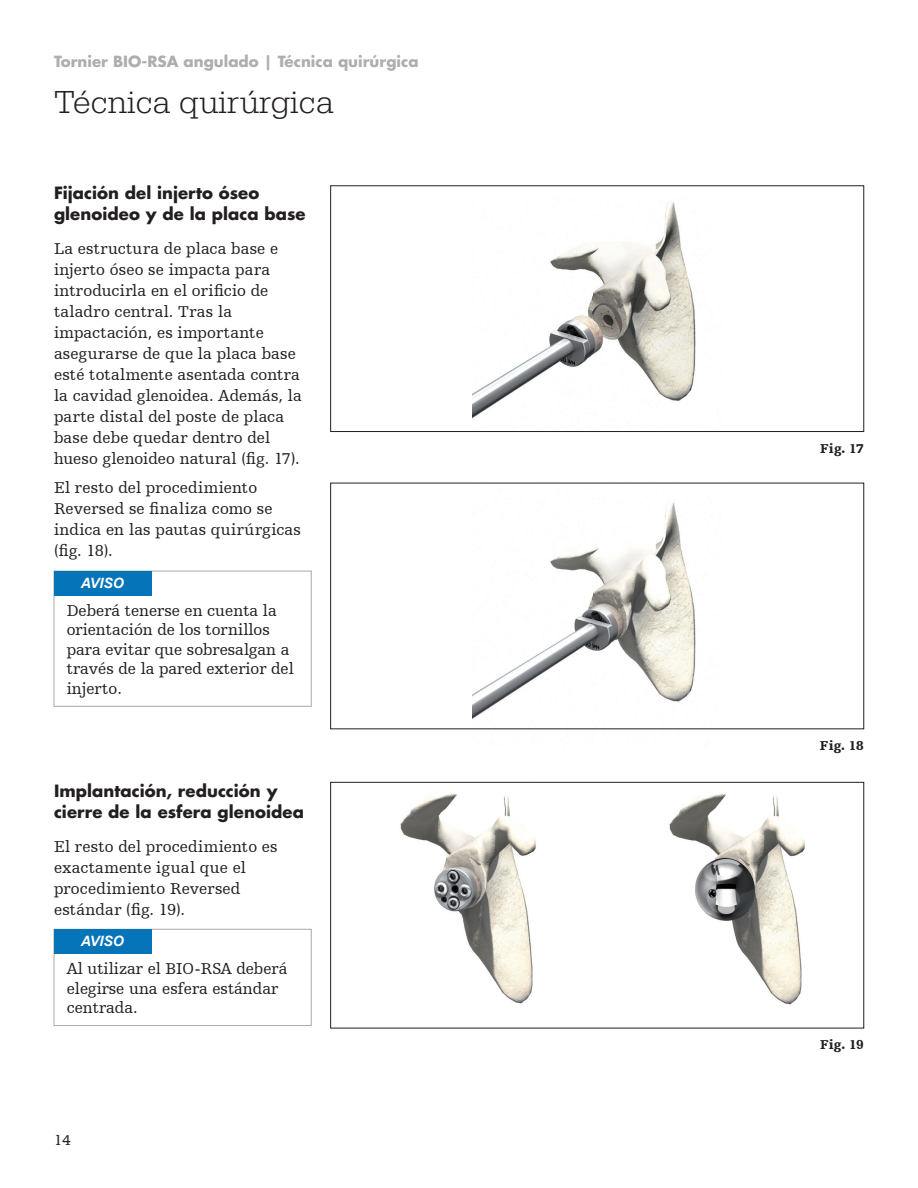
<style>
.page{position:relative;width:918px;height:1188px;background:#fff}
.page>*{position:absolute;margin:0;border:0;box-sizing:border-box;transform-origin:0 0}
.t1{font:300 33px "URW Egyptienne TOT";color:#231f20}
.Body_copy{font:16.5px/21px "Humanist Slabserif 712 BT";letter-spacing:.01em;color:#231f20}
.Indent_Notice_Contin{font:16.5px/19.5px "Humanist Slabserif 712 BT";color:#231f20}
.Body_copy-2{font:700 16.5px/21px "Futura For Stryker";letter-spacing:.005em;color:#231f20}
.t2{font:700 15px "Futura Std";color:#abafae}
.t3{font:15px "Humanist Slabserif 712 BT";color:#231f20}
.t4{font:italic 700 14.25px "Arial";color:#fff}
.FIG__Stryker{font:900 13.5px "Humanist Slabserif 712 BT";letter-spacing:.015em;color:#231f20}
</style>
<div class="page">
<img style="left:358px;top:781px;width:183px;height:223px">
<img style="left:627px;top:781px;width:183px;height:224px">
<img style="left:472px;top:502px;width:250px;height:228px">
<img style="left:472px;top:201px;width:224px;height:218px">
<div style="left:54px;top:571px;width:258px;height:136px;border:1px solid #a8a9ad"></div>
<div style="left:54px;top:571px;width:98px;height:24px;background:#0574b9"></div>
<div style="left:54px;top:929px;width:258px;height:97px;border:1px solid #a8a9ad"></div>
<div style="left:54px;top:929px;width:98px;height:24px;background:#0574b9"></div>
<div style="left:330px;top:185px;width:534px;height:247px;border:1px solid #231f20"></div>
<div style="left:330px;top:483px;width:534px;height:246px;border:1px solid #231f20"></div>
<div style="left:330px;top:782px;width:534px;height:246px;border:1px solid #231f20"></div>
<p class="t2" style="left:54px;top:51px;width:366px">Tornier BIO-RSA angulado | Técnica quirúrgica</p>
<p class="t1" style="left:54px;top:83px;width:281px">Técnica quirúrgica</p>
<p class="Body_copy-2" style="left:54px;top:182px;width:253px">Fijación del injerto óseo glenoideo y de la placa base</p>
<p class="Body_copy" style="left:54px;top:238px;width:249px">La estructura de placa base e injerto óseo se impacta para introducirla en el orificio de taladro central. Tras la impactación, es importante asegurarse de que la placa base esté totalmente asentada contra la cavidad glenoidea. Además, la parte distal del poste de placa base debe quedar dentro del hueso glenoideo natural (fig. 17).</p>
<p class="Body_copy" style="left:54px;top:477px;width:249px">El resto del procedimiento<br>Reversed se finaliza como se indica en las pautas quirúrgicas (fig. 18).</p>
<p class="t4" style="left:81px;top:573px;width:45px">AVISO</p>
<p class="Indent_Notice_Contin" style="left:67px;top:600px;width:229px">Deberá tenerse en cuenta la orientación de los tornillos para evitar que sobresalgan a través de la pared exterior del injerto.</p>
<p class="Body_copy-2" style="left:54px;top:781px;width:251px">Implantación, reducción y cierre de la esfera glenoidea</p>
<p class="Body_copy" style="left:54px;top:836px;width:225px">El resto del procedimiento es exactamente igual que el procedimiento Reversed estándar (fig. 19).</p>
<p class="t4" style="left:81px;top:932px;width:45px">AVISO</p>
<p class="Indent_Notice_Contin" style="left:67px;top:959px;width:222px">Al utilizar el BIO-RSA deberá elegirse una esfera estándar centrada.</p>
<p class="t3" style="left:54px;top:1131px;width:18px">14</p>
<p class="FIG__Stryker" style="left:820px;top:440px;width:45px">Fig. 17</p>
<p class="FIG__Stryker" style="left:820px;top:737px;width:45px">Fig. 18</p>
<p class="FIG__Stryker" style="left:820px;top:1036px;width:45px">Fig. 19</p>
</div>
